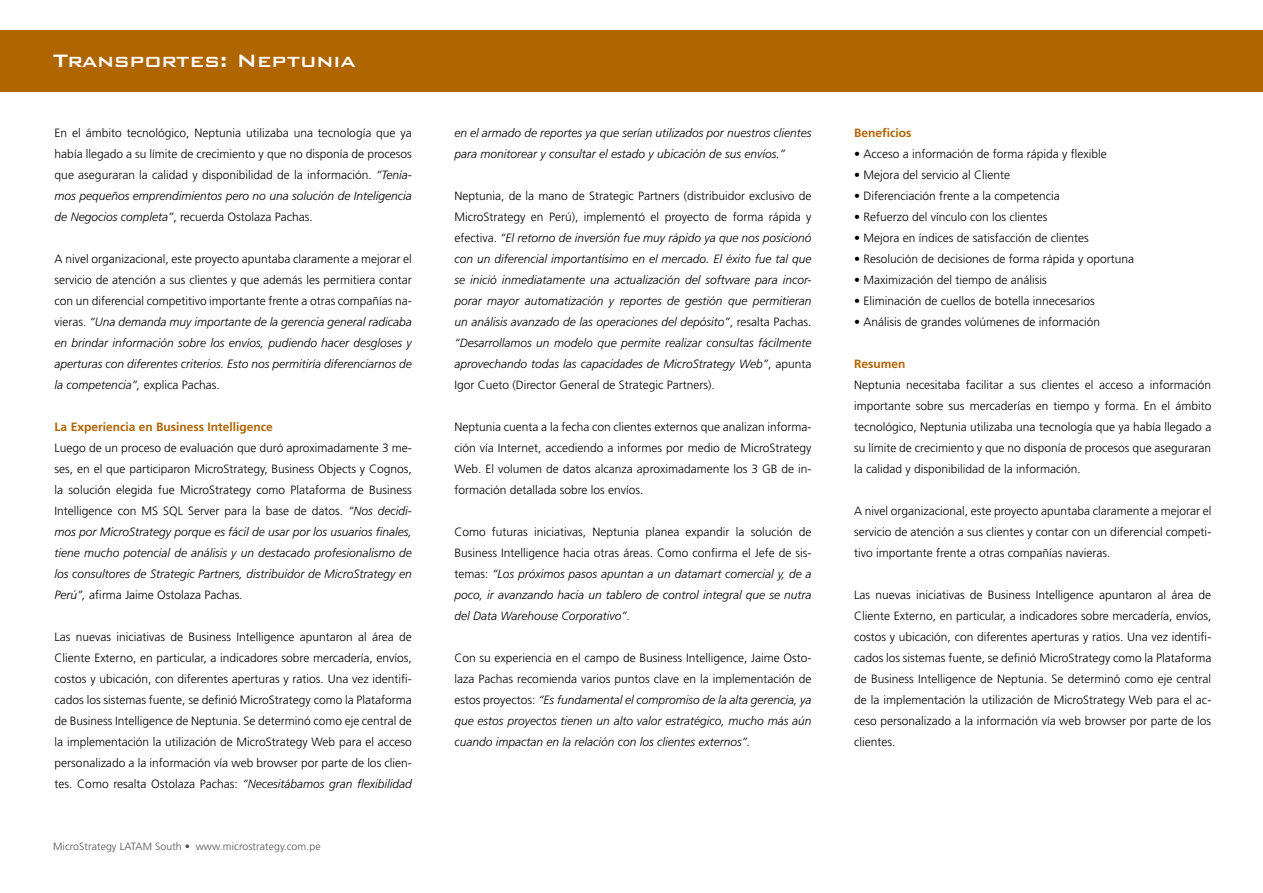
<style>
.page{position:relative;width:1263px;height:893px;background:#fff}
.page>*{position:absolute;margin:0;border:0;box-sizing:border-box;transform-origin:0 0}
.t1{font:500 24px "Bank Gothic BT";letter-spacing:-.01em;color:#fff}
.t2{font:300 12px/21px "Frutiger";color:#000;text-align:justify}
.t3{font:italic 300 12px/21px "Frutiger";color:#000;text-align:justify}
.t4{font:700 12px "Frutiger";color:#af6500}
.t5{font:300 10.5px "Frutiger";letter-spacing:.01em;color:#504f53}
.s1{font-style:italic}
.s2{font-style:normal}
</style>
<div class="page">
<div style="left:0;top:30px;width:1263px;height:61px;background:#af6500"></div>
<h1 class="t1" style="left:53px;top:48px;width:304px">Transportes: Neptunia</h1>
<p class="t2" style="left:55px;top:122px;width:359px">En el ámbito tecnológico, Neptunia utilizaba una tecnología que ya había llegado a su límite de crecimiento y que no disponía de procesos que aseguraran la calidad y disponibilidad de la información. <span class="s1">“Tenía&shy;mos pequeños emprendimientos pero no una solución de Inteligencia de Negocios completa”</span>, recuerda Ostolaza Pachas.</p>
<p class="t2" style="left:55px;top:248px;width:359px">A nivel organizacional, este proyecto apuntaba claramente a mejorar el servicio de atención a sus clientes y que además les permitiera contar con un diferencial competitivo importante frente a otras compañías na&shy;vieras. <span class="s1">“Una demanda muy importante de la gerencia general radicaba en brindar información sobre los envíos, pudiendo hacer desgloses y aperturas con diferentes criterios. Esto nos permitiría diferenciarnos de la competencia”,</span> explica Pachas.</p>
<p class="t4" style="left:55px;top:420px;width:220px">La Experiencia en Business Intelligence</p>
<p class="t2" style="left:55px;top:437px;width:359px">Luego de un proceso de evaluación que duró aproximadamente 3 me&shy;ses, en el que participaron MicroStrategy, Business Objects y Cognos, la solución elegida fue MicroStrategy como Plataforma de Business Intelligence con MS SQL Server para la base de datos. <span class="s1">“Nos decidi&shy;mos por MicroStrategy porque es fácil de usar por los usuarios finales, tiene mucho potencial de análisis y un destacado profesionalismo de los consultores de Strategic Partners, distribuidor de MicroStrategy en Perú”,</span> afirma Jaime Ostolaza Pachas<span class="s1">.</span></p>
<p class="t2" style="left:55px;top:626px;width:359px">Las nuevas iniciativas de Business Intelligence apuntaron al área de Cliente Externo, en particular, a indicadores sobre mercadería, envíos, costos y ubicación, con diferentes aperturas y ratios. Una vez identifi&shy;cados los sistemas fuente, se definió MicroStrategy como la Plataforma de Business Intelligence de Neptunia. Se determinó como eje central de la implementación la utilización de MicroStrategy Web para el acceso personalizado a la información vía web browser por parte de los clien&shy;tes. Como resalta Ostolaza Pachas: <span class="s1">“Necesitábamos gran flexibilidad</span></p>
<p class="t5" style="left:53px;top:841px;width:269px">MicroStrategy LATAM South • www.microstrategy.com.pe</p>
<p class="t3" style="left:454px;top:122px;width:359px">en el armado de reportes ya que serían utilizados por nuestros clientes para monitorear y consultar el estado y ubicación de sus envíos.”</p>
<p class="t3" style="left:454px;top:185px;width:359px"><span class="s2">Neptunia, de la mano de Strategic Partners (distribuidor exclusivo de MicroStrategy en Perú), implementó el proyecto de forma rápida y efectiva.</span> “El retorno de inversión fue muy rápido ya que nos posicionó con un diferencial importantísimo en el mercado. El éxito fue tal que se inició inmediatamente una actualización del software para incor&shy;porar mayor automatización y reportes de gestión que permitieran un análisis avanzado de las operaciones del depósito”<span class="s2">, resalta Pachas. </span>“Desarrollamos un modelo que permite realizar consultas fácilmente aprovechando todas las capacidades de MicroStrategy Web”<span class="s2">, apunta Igor Cueto (Director General de Strategic Partners).</span></p>
<p class="t2" style="left:454px;top:416px;width:359px">Neptunia cuenta a la fecha con clientes externos que analizan informa&shy;ción vía Internet, accediendo a informes por medio de MicroStrategy Web. El volumen de datos alcanza aproximadamente los 3 GB de in&shy;formación detallada sobre los envíos.</p>
<p class="t3" style="left:454px;top:521px;width:359px"><span class="s2">Como futuras iniciativas, Neptunia planea expandir la solución de Business Intelligence hacia otras áreas. Como confirma el Jefe de sis&shy;temas:</span> “Los próximos pasos apuntan a un datamart comercial y, de a poco, ir avanzando hacia un tablero de control integral que se nutra del Data Warehouse Corporativo”.</p>
<p class="t3" style="left:454px;top:647px;width:359px"><span class="s2">Con su experiencia en el campo de Business Intelligence, Jaime Osto&shy;laza Pachas recomienda varios puntos clave en la implementación de estos proyectos:</span> “Es fundamental el compromiso de la alta gerencia, ya que estos proyectos tienen un alto valor estratégico, mucho más aún cuando impactan en la relación con los clientes externos”.</p>
<p class="t4" style="left:854px;top:126px;width:59px">Beneficios</p>
<p class="t2" style="left:854px;top:143px;width:254px">• Acceso a información de forma rápida y flexible</p>
<p class="t2" style="left:854px;top:164px;width:157px">• Mejora del servicio al Cliente</p>
<p class="t2" style="left:854px;top:185px;width:207px">• Diferenciación frente a la competencia</p>
<p class="t2" style="left:854px;top:206px;width:195px">• Refuerzo del vínculo con los clientes</p>
<p class="t2" style="left:854px;top:227px;width:236px">• Mejora en índices de satisfacción de clientes</p>
<p class="t2" style="left:854px;top:248px;width:282px">• Resolución de decisiones de forma rápida y oportuna</p>
<p class="t2" style="left:854px;top:269px;width:194px">• Maximización del tiempo de análisis</p>
<p class="t2" style="left:854px;top:290px;width:242px">• Eliminación de cuellos de botella innecesarios</p>
<p class="t2" style="left:854px;top:311px;width:248px">• Análisis de grandes volúmenes de información</p>
<p class="t4" style="left:854px;top:357px;width:53px">Resumen</p>
<p class="t2" style="left:854px;top:374px;width:359px">Neptunia necesitaba facilitar a sus clientes el acceso a información importante sobre sus mercaderías en tiempo y forma. En el ámbito tecnológico, Neptunia utilizaba una tecnología que ya había llegado a su límite de crecimiento y que no disponía de procesos que aseguraran la calidad y disponibilidad de la información.</p>
<p class="t2" style="left:854px;top:500px;width:359px">A nivel organizacional, este proyecto apuntaba claramente a mejorar el servicio de atención a sus clientes y contar con un diferencial competi&shy;tivo importante frente a otras compañías navieras.</p>
<p class="t2" style="left:854px;top:584px;width:359px">Las nuevas iniciativas de Business Intelligence apuntaron al área de Cliente Externo, en particular, a indicadores sobre mercadería, envíos, costos y ubicación, con diferentes aperturas y ratios. Una vez identifi&shy;cados los sistemas fuente, se definió MicroStrategy como la Plataforma de Business Intelligence de Neptunia. Se determinó como eje central de la implementación la utilización de MicroStrategy Web para el ac&shy;ceso personalizado a la información vía web browser por parte de los clientes.</p>
</div>
